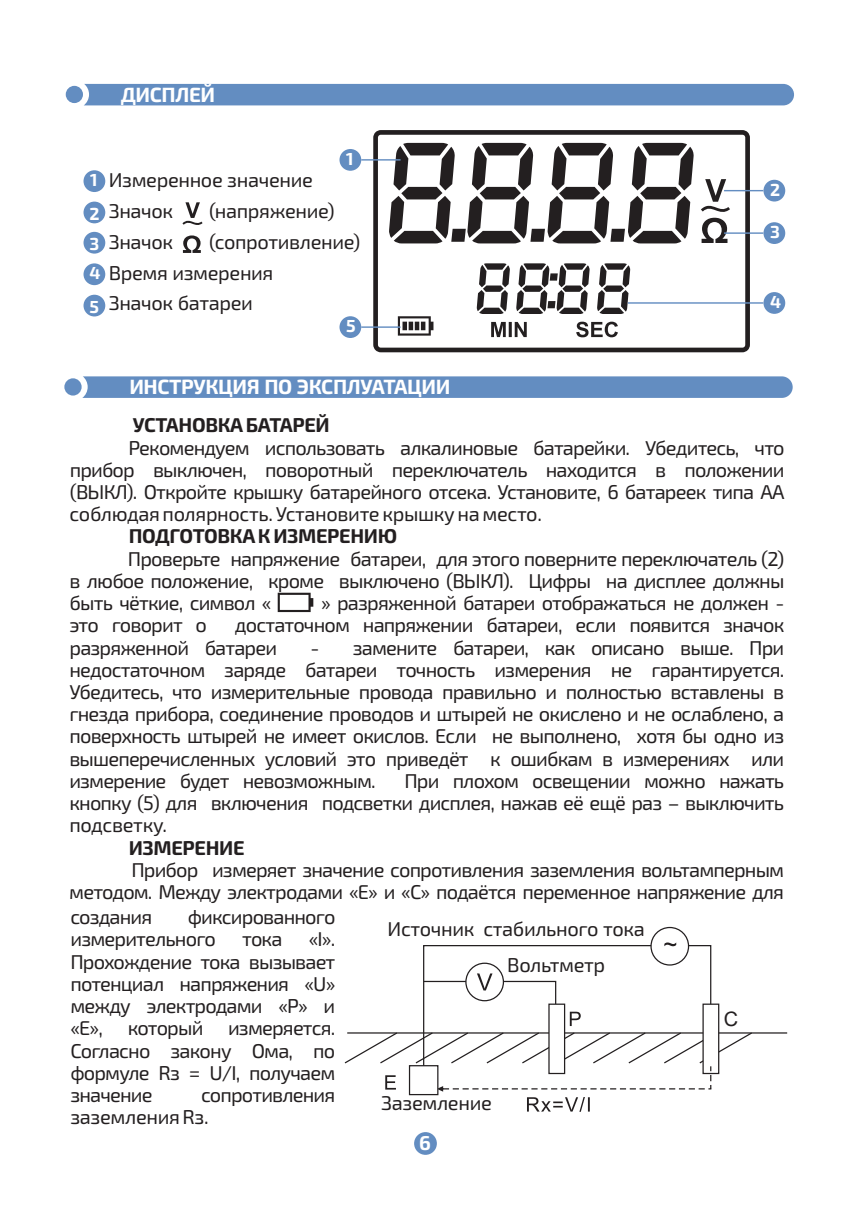
<style>
.page{position:relative;width:851px;height:1205px;background:#fff}
.page>*{position:absolute;margin:0;border:0;box-sizing:border-box;transform-origin:0 0}
.t1{font:700 20.75px "Exo 2.0";letter-spacing:-.02em;color:#fff}
.t2{font:20px/22.2px "Exo 2.0";letter-spacing:-.045em;color:#231f20;text-align:justify}
.t3{font:20px/30.8px "Exo 2.0";letter-spacing:-.02em;color:#231f20}
.t4{font:700 20px "Exo 2.0";letter-spacing:-.02em;color:#231f20}
.t5{font:20px "Arial";color:#231f20}
.t6{font:700 20px "Exo 2.0";color:#fff}
.t7{font:700 17.5px/33.2px "Exo 2.0";color:#fff}
</style>
<div class="page">
<div style="left:66px;top:84px;width:727px;height:21px;background:#638dc1"></div>
<svg style="left:64px;top:376px;width:728px;height:22px;background:#6991c3"></svg>
<svg style="left:423px;top:944px;width:288px;height:67px"></svg>
<hr style="left:347px;top:1032px;width:440px;height:1px;background:#231f20">
<div style="left:702px;top:1003px;width:17px;height:71px;background:#fff;border:1px solid #231f20"></div>
<div style="left:548px;top:1003px;width:17px;height:71px;background:#fff;border:1px solid #231f20"></div>
<svg style="left:465px;top:962px;width:39px;height:39px"></svg>
<div style="left:650px;top:927px;width:39px;height:38px;background:#fff;border:1px solid #231f20;border-radius:50%"></div>
<svg style="left:423px;top:973px;width:134px;height:32px"></svg>
<svg style="left:664px;top:942px;width:12px;height:4px"></svg>
<div style="left:409px;top:1065px;width:29px;height:30px;background:#fff;border:1px solid #231f20"></div>
<svg style="left:527px;top:1097px;width:62px;height:15px"></svg>
<svg style="left:344px;top:1011px;width:409px;height:80px"></svg>
<div style="left:83px;top:170px;width:22px;height:22px;background:#638dc1;border-radius:50%"></div>
<div style="left:83px;top:202px;width:22px;height:21px;background:#638dc1;border-radius:50%"></div>
<div style="left:83px;top:232px;width:22px;height:22px;background:#638dc1;border-radius:50%"></div>
<div style="left:83px;top:263px;width:22px;height:22px;background:#638dc1;border-radius:50%"></div>
<div style="left:83px;top:295px;width:22px;height:21px;background:#638dc1;border-radius:50%"></div>
<svg style="left:373px;top:130px;width:376px;height:222px"></svg>
<div style="left:339px;top:149px;width:22px;height:22px;background:#638dc1;border-radius:50%"></div>
<hr style="left:361px;top:159px;width:39px;height:2px;background:#638dc1">
<div style="left:339px;top:316px;width:22px;height:22px;background:#638dc1;border-radius:50%"></div>
<hr style="left:361px;top:326px;width:39px;height:2px;background:#638dc1">
<div style="left:763px;top:180px;width:22px;height:21px;background:#638dc1;border-radius:50%"></div>
<hr style="left:724px;top:190px;width:39px;height:1px;background:#638dc1">
<div style="left:763px;top:222px;width:22px;height:22px;background:#638dc1;border-radius:50%"></div>
<hr style="left:724px;top:232px;width:39px;height:2px;background:#638dc1">
<div style="left:763px;top:292px;width:22px;height:22px;background:#638dc1;border-radius:50%"></div>
<hr style="left:627px;top:302px;width:136px;height:2px;background:#638dc1">
<svg style="left:278px;top:593px;width:35px;height:19px"></svg>
<div style="left:414px;top:1132px;width:23px;height:23px;background:#638dc1;border-radius:50%"></div>
<svg style="left:183px;top:235px;width:18px;height:18px"></svg>
<svg style="left:182px;top:202px;width:20px;height:23px"></svg>
<p class="t1" style="left:121px;top:87px;width:96px">ДИСПЛЕЙ</p>
<p class="t7" style="left:89px;top:165px;width:12px">1<br>2</p>
<p class="t7" style="left:89px;top:231px;width:13px;line-height:29px">3<br>4</p>
<p class="t7" style="left:89px;top:292px;width:11px">5</p>
<p class="t3" style="left:109px;top:167px;width:206px">Измеренное значение<br>Значок</p>
<p class="t3" style="left:209px;top:198px;width:127px">(напряжение)</p>
<p class="t7" style="left:346px;top:144px;width:9px">1</p>
<p class="t3" style="left:109px;top:229px;width:253px;text-indent:100px">(сопротивление)<br>Время измерения<br>Значок батареи</p>
<p class="t2" style="left:109px;top:233px;width:66px">Значок</p>
<p class="t7" style="left:346px;top:311px;width:11px">5</p>
<p class="t1" style="left:129px;top:380px;width:323px">ИНСТРУКЦИЯ ПО ЭКСПЛУАТАЦИИ</p>
<p class="t4" style="left:133px;top:418px;width:198px">УСТАНОВКА БАТАРЕЙ</p>
<p class="t7" style="left:770px;top:175px;width:12px">2</p>
<p class="t7" style="left:770px;top:217px;width:11px">3</p>
<p class="t7" style="left:770px;top:287px;width:13px">4</p>
<p class="t2" style="left:70px;top:438px;width:716px;text-indent:59px">Рекомендуем использовать алкалиновые батарейки. Убедитесь, что прибор выключен, поворотный переключатель находится в положении (ВЫКЛ). Откройте крышку батарейного отсека. Установите, 6 батареек типа АА соблюдая полярность. Установите крышку на место.</p>
<p class="t4" style="left:129px;top:529px;width:270px">ПОДГОТОВКА К ИЗМЕРЕНИЮ</p>
<p class="t2" style="left:70px;top:549px;width:716px;text-indent:58px">Проверьте напряжение батареи, для этого поверните переключатель (2) в любое положение, кроме выключено (ВЫКЛ). Цифры на дисплее должны быть чёткие, символ «</p>
<p class="t2" style="left:321px;top:594px;width:464px">» разряженной батареи отображаться не должен -</p>
<p class="t2" style="left:69px;top:616px;width:716px;text-indent:165px">достаточном напряжении батареи, если появится значок разряженной батареи</p>
<p class="t2" style="left:69px;top:616px;width:139px">это говорит о</p>
<p class="t2" style="left:69px;top:638px;width:716px;text-indent:241px">- замените батареи, как описано выше. При недостаточном заряде батареи точность измерения не гарантируется.<br>Убедитесь, что измерительные провода правильно и полностью вставлены в гнезда прибора, соединение проводов и штырей не окислено и не ослаблено, а поверхность штырей не имеет окислов. Если не выполнено, хотя бы одно из вышеперечисленных условий это приведёт к ошибкам в измерениях или измерение будет невозможным.</p>
<p class="t2" style="left:69px;top:772px;width:716px;text-indent:335px">При плохом освещении можно нажать кнопку (5) для включения подсветки дисплея, нажав её ещё раз – выключить подсветку.</p>
<p class="t4" style="left:129px;top:840px;width:117px">ИЗМЕРЕНИЕ</p>
<p class="t2" style="left:69px;top:861px;width:716px;text-align:right">Прибор измеряет значение сопротивления заземления вольтамперным методом. Между электродами «Е» и «С» подаётся переменное напряжение для</p>
<p class="t2" style="left:70px;top:908px;width:83px">создания</p>
<p class="t2" style="left:70px;top:908px;width:266px;text-indent:117px">фиксированного измерительного</p>
<p class="t3" style="left:387px;top:916px;width:259px">Источник стабильного тока</p>
<p class="t2" style="left:70px;top:930px;width:266px;text-indent:238px">«I».<br>Прохождение тока вызывает потенциал напряжения «U» между электродами «Р» и «Е», который измеряется.<br>Согласно закону Ома, по формуле Rз = U/I, получаем значение</p>
<p class="t2" style="left:242px;top:930px;width:42px">тока</p>
<p class="t3" style="left:507px;top:951px;width:99px">Вольтметр</p>
<p class="t5" style="left:723px;top:1011px;width:16px">С</p>
<p class="t2" style="left:70px;top:1086px;width:266px;text-indent:131px">сопротивления заземления Rз.</p>
<p class="t3" style="left:381px;top:1090px;width:112px">Заземление</p>
<p class="t6" style="left:419px;top:1136px;width:13px">6</p>
</div>
